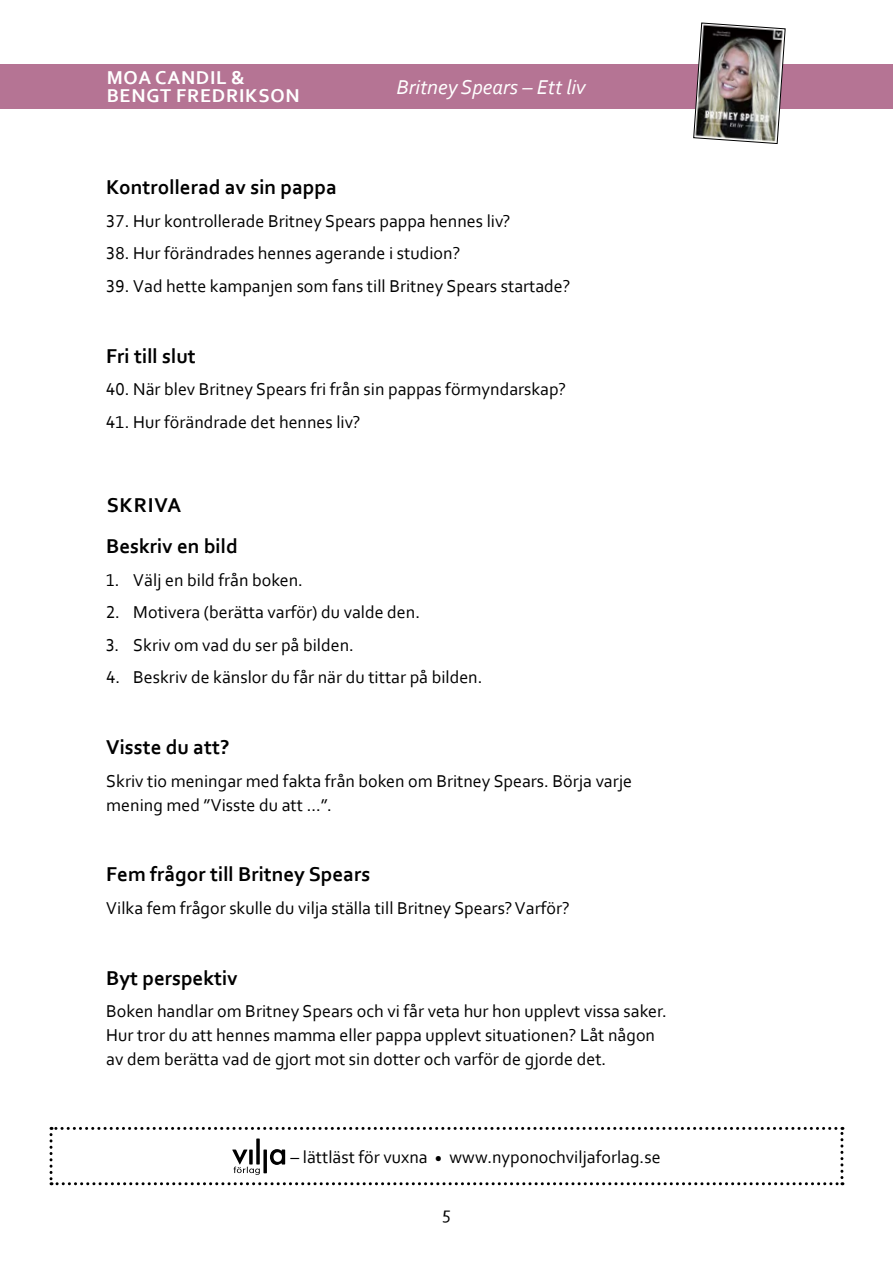
<style>
.page{position:relative;width:893px;height:1263px;background:#fff}
.page>*{position:absolute;margin:0;border:0;box-sizing:border-box;transform-origin:0 0}
.t1{font:700 21px/41px "Corbel";color:#000}
.t2{font:italic 21px "Corbel";color:#fff}
.t3{font:700 19.5px/18px "Corbel";letter-spacing:.04em;color:#fff}
.t4{font:18px/24px "Corbel";color:#000}
</style>
<div class="page">
<div style="left:0;top:64px;width:893px;height:44px;background:#b57494"></div>
<img style="left:693px;top:23px;width:92px;height:121px">
<svg style="left:50px;top:1127px;width:793px;height:58px"></svg>
<p class="t3" style="left:107px;top:68px;width:194px">MOA CANDIL &amp;<br>BENGT FREDRIKSON</p>
<p class="t2" style="left:396px;top:74px;width:191px">Britney Spears – Ett liv</p>
<p class="t1" style="left:106px;top:166px;width:232px">Kontrollerad av sin pappa</p>
<p class="t4" style="left:106px;top:208px;width:406px">37. Hur kontrollerade Britney Spears pappa hennes liv?</p>
<p class="t4" style="left:106px;top:241px;width:356px">38. Hur förändrades hennes agerande i studion?</p>
<p class="t4" style="left:106px;top:273px;width:466px">39. Vad hette kampanjen som fans till Britney Spears startade?</p>
<p class="t1" style="left:106px;top:335px;width:91px">Fri till slut</p>
<p class="t4" style="left:106px;top:377px;width:461px">40. När blev Britney Spears fri från sin pappas förmyndarskap?</p>
<p class="t4" style="left:106px;top:409px;width:256px">41. Hur förändrade det hennes liv?</p>
<p class="t1" style="left:106px;top:484px;width:133px">SKRIVA<br>Beskriv en bild</p>
<p class="t4" style="left:106px;top:567px;width:198px">1. Välj en bild från boken.</p>
<p class="t4" style="left:106px;top:600px;width:315px">2. Motivera (berätta varför) du valde den.</p>
<p class="t4" style="left:106px;top:632px;width:249px">3. Skriv om vad du ser på bilden.</p>
<p class="t4" style="left:106px;top:665px;width:378px">4. Beskriv de känslor du får när du tittar på bilden.</p>
<p class="t1" style="left:106px;top:726px;width:125px">Visste du att?</p>
<p class="t4" style="left:106px;top:768px;width:527px">Skriv tio meningar med fakta från boken om Britney Spears. Börja varje mening med ”Visste du att ...”.</p>
<p class="t1" style="left:106px;top:853px;width:265px">Fem frågor till Britney Spears</p>
<p class="t4" style="left:106px;top:895px;width:465px">Vilka fem frågor skulle du vilja ställa till Britney Spears? Varför?</p>
<p class="t1" style="left:106px;top:957px;width:133px">Byt perspektiv</p>
<p class="t4" style="left:106px;top:999px;width:562px">Boken handlar om Britney Spears och vi får veta hur hon upplevt vissa saker.<br>Hur tror du att hennes mamma eller pappa upplevt situationen? Låt någon av dem berätta vad de gjort mot sin dotter och varför de gjorde det.</p>
<p class="t4" style="left:291px;top:1144px;width:372px">– lättläst för vuxna <sub>•</sub> www.nyponochviljaforlag.se</p>
<p class="t4" style="left:442px;top:1200px;width:10px">5</p>
</div>
